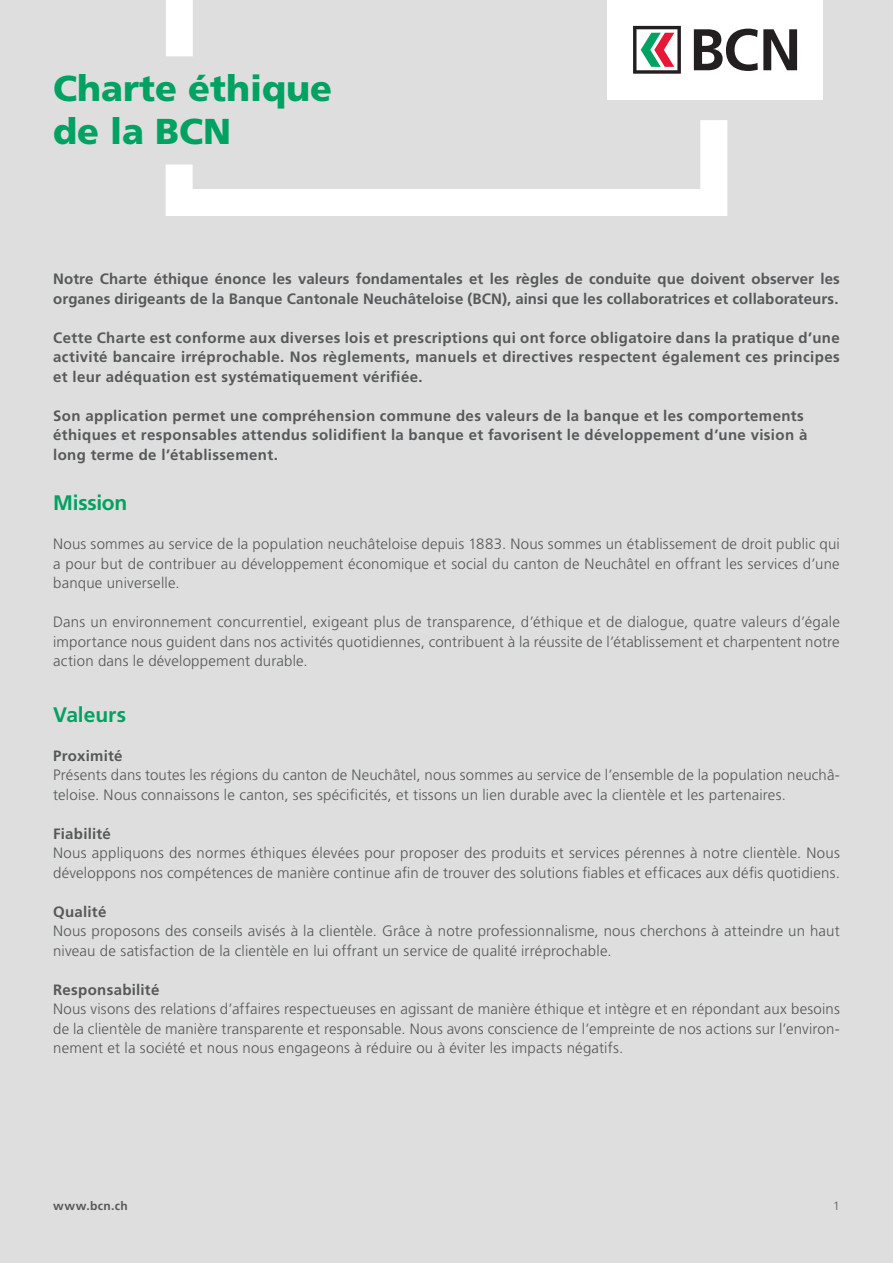
<style>
.page{position:relative;width:893px;height:1263px;background:#dddedd}
.page>*{position:absolute;margin:0;border:0;box-sizing:border-box;transform-origin:0 0}
.t1{font:900 36px/43.2px "Frutiger LT Std";color:#00a261}
.t2{font:700 21px "Frutiger LT Std";letter-spacing:-.01em;color:#00a261}
.t3{font:300 15px/19.5px "Frutiger LT Std";letter-spacing:.01em;color:#57585a;text-align:justify}
.t4{font:700 15px/19.5px "Frutiger LT Std";letter-spacing:.02em;color:#57585a}
.t5{font:700 12px "Frutiger LT Std";letter-spacing:.035em;color:#57585a}
.t6{font:300 12px "Frutiger LT Std";color:#57585a}
</style>
<div class="page">
<div style="left:607px;top:0;width:216px;height:99px;background:#fff"></div>
<svg style="left:694px;top:29px;width:103px;height:42px"></svg>
<svg style="left:633px;top:26px;width:48px;height:48px"></svg>
<div style="left:166px;top:0;width:27px;height:56px;background:#fff"></div>
<svg style="left:165px;top:99px;width:576px;height:117px"></svg>
<h1 class="t1" style="left:53px;top:66px;width:281px">Charte éthique de la BCN</h1>
<p class="t4" style="left:53px;top:269px;width:788px">Notre Charte éthique énonce les valeurs fondamentales et les règles de conduite que doivent observer les organes dirigeants de la Banque Cantonale Neuchâteloise (BCN), ainsi que les collaboratrices et collaborateurs.</p>
<p class="t4" style="left:53px;top:328px;width:788px;text-align:justify">Cette Charte est conforme aux diverses lois et prescriptions qui ont force obligatoire dans la pratique d’une activité bancaire irréprochable. Nos règlements, manuels et directives respectent également ces principes et leur adéquation est systématiquement vérifiée.</p>
<p class="t4" style="left:53px;top:406px;width:756px">Son application permet une compréhension commune des valeurs de la banque et les comportements éthiques et responsables attendus solidifient la banque et favorisent le développement d’une vision à long terme de l’établissement.</p>
<h2 class="t2" style="left:53px;top:490px;width:76px">Mission</h2>
<p class="t3" style="left:53px;top:534px;width:788px">Nous sommes au service de la population neuchâteloise depuis 1883. Nous sommes un établissement de droit public qui a pour but de contribuer au développement économique et social du canton de Neuchâtel en offrant les services d’une banque universelle.</p>
<p class="t3" style="left:53px;top:612px;width:788px">Dans un environnement concurrentiel, exigeant plus de transparence, d’éthique et de dialogue, quatre valeurs d’égale importance nous guident dans nos activités quotidiennes, contribuent à la réussite de l’établissement et charpentent notre action dans le développement durable.</p>
<h2 class="t2" style="left:53px;top:702px;width:74px">Valeurs</h2>
<p class="t4" style="left:53px;top:746px;width:71px">Proximité</p>
<p class="t3" style="left:53px;top:765px;width:788px">Présents dans toutes les régions du canton de Neuchâtel, nous sommes au service de l’ensemble de la population neuchâ&shy;teloise. Nous connaissons le canton, ses spécificités, et tissons un lien durable avec la clientèle et les partenaires.</p>
<p class="t4" style="left:53px;top:824px;width:59px">Fiabilité</p>
<p class="t3" style="left:53px;top:843px;width:788px">Nous appliquons des normes éthiques élevées pour proposer des produits et services pérennes à notre clientèle. Nous développons nos compétences de manière continue afin de trouver des solutions fiables et efficaces aux défis quotidiens.</p>
<p class="t4" style="left:53px;top:902px;width:55px">Qualité</p>
<p class="t3" style="left:53px;top:921px;width:788px">Nous proposons des conseils avisés à la clientèle. Grâce à notre professionnalisme, nous cherchons à atteindre un haut niveau de satisfaction de la clientèle en lui offrant un service de qualité irréprochable.</p>
<p class="t4" style="left:53px;top:980px;width:108px">Responsabilité</p>
<p class="t3" style="left:53px;top:999px;width:788px">Nous visons des relations d’affaires respectueuses en agissant de manière éthique et intègre et en répondant aux besoins de la clientèle de manière transparente et responsable. Nous avons conscience de l’empreinte de nos actions sur l’environ&shy;nement et la société et nous nous engageons à réduire ou à éviter les impacts négatifs.</p>
<p class="t5" style="left:53px;top:1198px;width:76px">www.bcn.ch</p>
<p class="t6" style="left:833px;top:1199px;width:8px">1</p>
</div>
